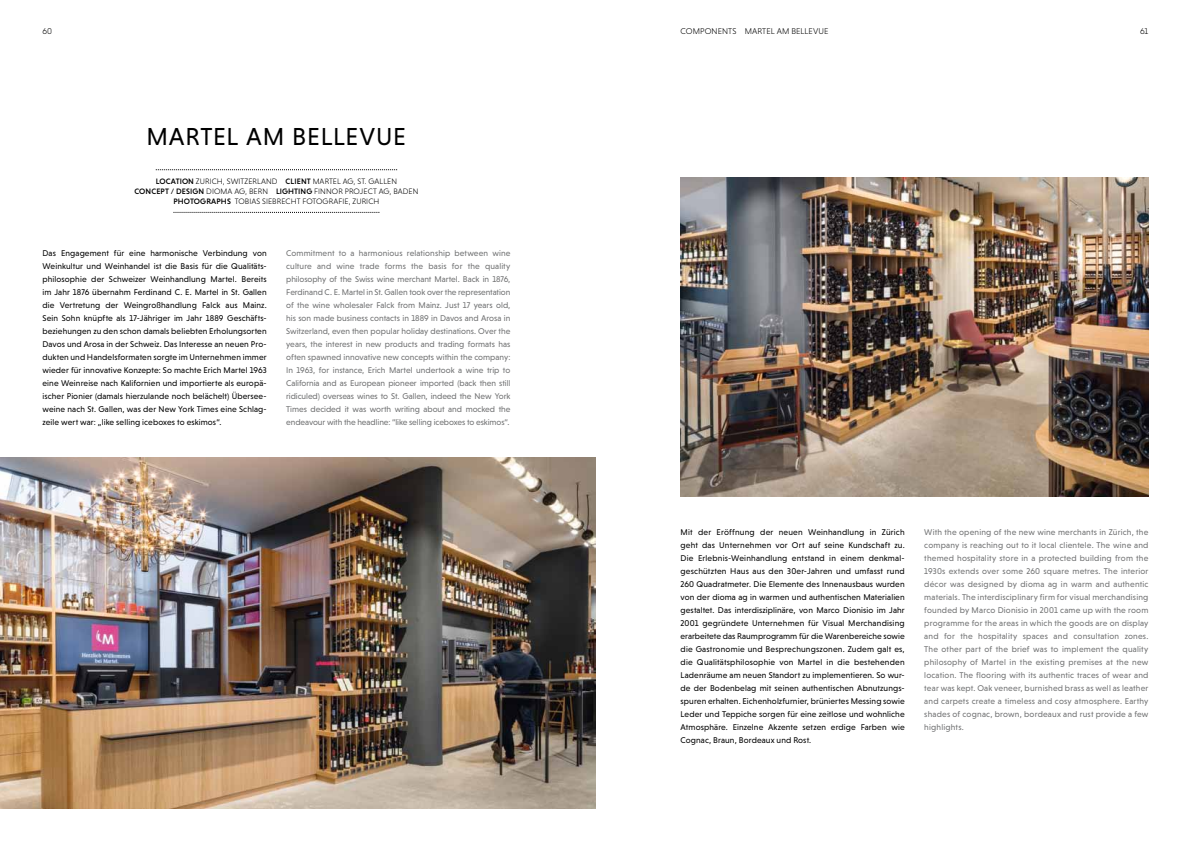
<style>
.page{position:relative;width:1191px;height:851px;background:#fff}
.page>*{position:absolute;margin:0;border:0;box-sizing:border-box;transform-origin:0 0}
.t1{font:25px "Niveau Grotesk";letter-spacing:.095em;color:#000}
.t2{font:8.5px/13px "Niveau Grotesk";letter-spacing:.015em;color:#000;text-align:justify}
.t3{font:8.5px/13px "Niveau Grotesk";color:#707172;text-align:justify}
.t4{font:300 8.5px "Niveau Grotesk";letter-spacing:.005em;color:#000}
.t5{font:300 8px/9.8px "Niveau Grotesk";letter-spacing:.01em;color:#000}
.s1{font-weight:500}
</style>
<div class="page">
<svg style="left:156px;top:169px;width:241px;height:1px"></svg>
<svg style="left:173px;top:212px;width:206px;height:1px"></svg>
<img style="left:0;top:457px;width:595px;height:351px">
<img style="left:680px;top:177px;width:468px;height:319px">
<p class="t4" style="left:43px;top:27px;width:11px">60</p>
<p class="t4" style="left:680px;top:27px;width:149px">COMPONENTS MARTEL AM BELLEVUE</p>
<p class="t4" style="left:1140px;top:27px;width:10px">61</p>
<h1 class="t1" style="left:147px;top:122px;width:261px">martel am bellevue</h1>
<p class="t5" style="left:134px;top:176px;width:264px;text-indent:21px"><span class="s1">LOCATION</span> ZURICH, SWITZERLAND <span class="s1">CLIENT</span> MARTEL AG, ST. GALLEN<br><span class="s1">CONCEPT / DESIGN</span> DIOMA AG, BERN <span class="s1">lighting</span></p>
<p class="t5" style="left:173px;top:186px;width:246px;text-indent:141px">FINNOR PROJECT AG, BADEN<br><span class="s1">PHOTOGRAPHS</span> TOBIAS SIEBRECHT FOTOGRAFIE, ZURICH</p>
<p class="t2" style="left:43px;top:246px;width:226px">Das Engagement für eine harmonische Verbindung von Weinkultur und Weinhandel ist die Basis für die Qualitäts&shy;philosophie der Schweizer Weinhandlung Martel. Bereits im Jahr 1876 übernahm Ferdinand C. E. Martel in St. Gallen die Vertretung der Weingroßhandlung Falck aus Mainz.<br>Sein Sohn knüpfte als 17-Jähriger im Jahr 1889 Geschäfts&shy;beziehungen zu den schon damals beliebten Erholungsorten Davos und Arosa in der Schweiz. Das Interesse an neuen Pro&shy;dukten und Handelsformaten sorgte im U nternehmen immer wieder für innovative Konzepte: So machte Erich Martel 1963 eine Weinreise nach Kalifornien und importierte als europä&shy;ischer Pionier (damals hierzulande noch belächelt) Übersee&shy;weine nach St. Gallen, was der New York Times eine Schlag&shy;zeile wert war: „like selling iceboxes to eskimos“.</p>
<p class="t3" style="left:286px;top:246px;width:226px">Commitment to a harmonious relationship between wine culture and wine trade forms the basis for the quality philosophy of the Swiss wine merchant Martel. Back in 1876, Ferdinand C. E . Martel in St. Gallen took over the representation of the wine wholesaler Falck from Mainz. Just 17 years old, his son made business contacts in 1889 in Davos and Arosa in Switzerland, even then popular holiday destinations. Over the years, the interest in new products and trading formats has often spawned innovative new concepts within the company:<br>In 1963, for instance, Erich Martel undertook a wine trip to California and as European pioneer imported (back then still ridiculed) overseas wines to St. Gallen, indeed the New York Times decided it was worth writing about and mocked the endeavour with the headline: “like selling iceboxes to eskimos“.</p>
<p class="t2" style="left:680px;top:525px;width:226px">Mit der Eröffnung der neuen Weinhandlung in Zürich geht das U nternehmen vor Ort auf seine Kundschaft zu.<br>Die Erlebnis-Weinhandlung entstand in einem denkmal&shy;geschützten Haus aus den 30er-Jahren und umfasst rund 260 Quadratmeter. Die Elemente des Innenausbaus wurden von der dioma ag in warmen und authentischen Materialien gestaltet. Das interdisziplinäre, von Marco Dionisio im Jahr 2001 gegründete U nternehmen für Visual Merchandising erarbeitete das Raumprogramm für die Warenbereiche sowie die Gastronomie und Besprechungszonen. Zudem galt es, die Qualitätsphilosophie von Martel in die bestehenden Ladenräume am neuen Standort zu implementieren. So wur&shy;de der Bodenbelag mit seinen authentischen Abnutzungs&shy;spuren erhalten. Eichenholzfurnier, brüniertes Messing sowie Leder und Teppiche sorgen für eine zeitlose und wohnliche Atmosphäre. Einzelne Akzente setzen erdige Farben wie Cognac, Braun, Bordeaux und Rost.</p>
<p class="t3" style="left:924px;top:525px;width:226px">With the opening of the new wine merchants in Zürich, the company is reaching out to it local clientele. The wine and themed hospitality store in a protected building from the 1930s extends over some 260 square metres. The interior décor was designed by dioma ag in warm and authentic materials. The interdisciplinary firm for visual merchandising founded by Marco Dionisio in 2001 came up with the room programme for the areas in which the goods are on display and for the hospitality spaces and consultation zones.<br>The other part of the brief was to implement the quality philosophy of Martel in the existing premises at the new location. The flooring with its authentic traces of wear and tear was kept. Oak veneer, burnished brass as well as leather and carpets create a timeless and cosy atmosphere. Earthy shades of cognac, brown, bordeaux and rust provide a few highlights.</p>
</div>
